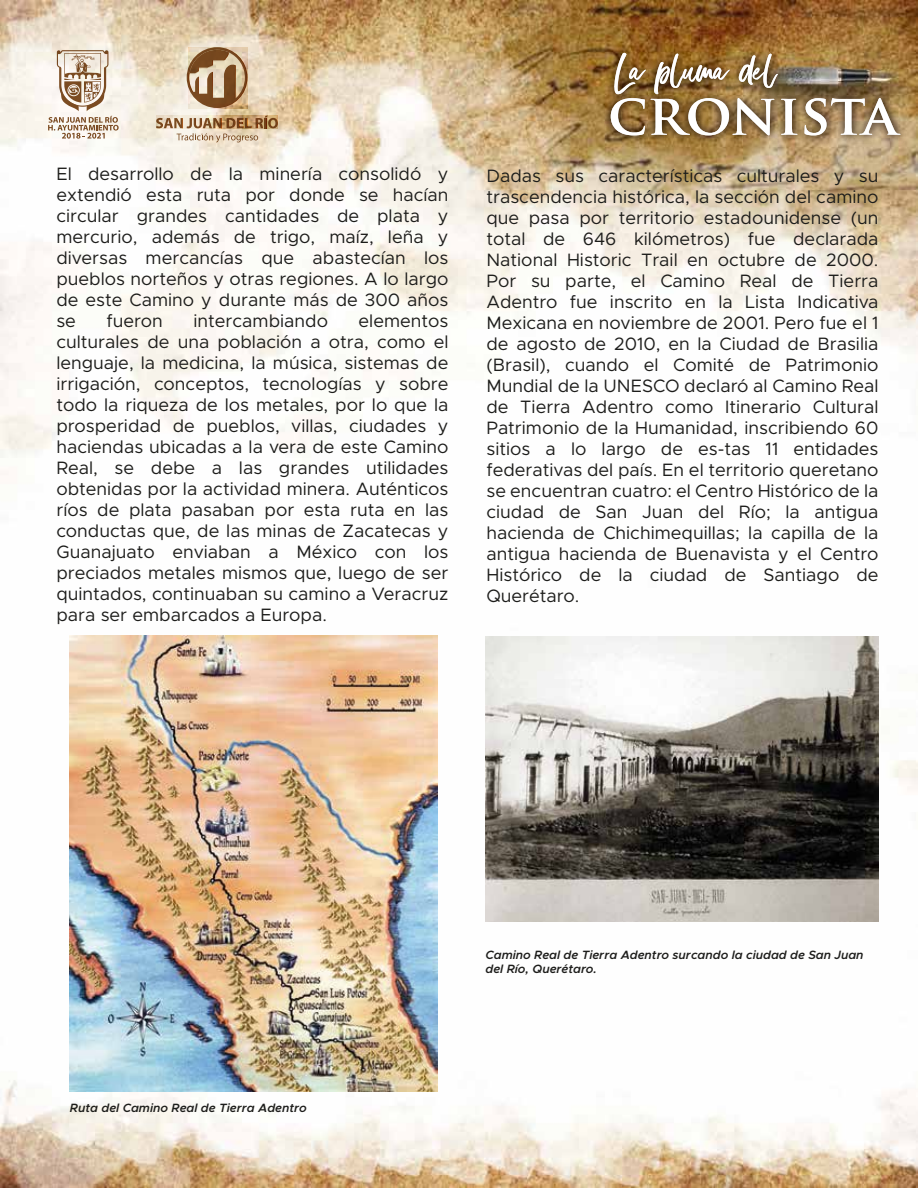
<style>
.page{position:relative;width:918px;height:1188px;background:#fff}
.page>*{position:absolute;margin:0;border:0;box-sizing:border-box;transform-origin:0 0}
.t1{font:78.9px "Display Clean";color:#fff}
.t2{font:700 55.95px "Trajan Pro";color:#fff}
.t3{font:18px/21px "Metropolis";color:#1d1d1b;text-align:justify}
.t4{font:italic 600 12.15px/14.5px "Metropolis";color:#1d1d1b}
</style>
<div class="page">
<img style="left:0;top:0;width:918px;height:1188px">
<img style="left:601px;top:16px;width:190px;height:57px">
<img style="left:595px;top:73px;width:318px;height:91px">
<svg style="left:48px;top:50px;width:71px;height:89px"></svg>
<svg style="left:156px;top:116px;width:122px;height:27px"></svg>
<svg style="left:187px;top:47px;width:60px;height:61px"></svg>
<img style="left:70px;top:636px;width:367px;height:456px">
<img style="left:485px;top:636px;width:394px;height:286px">
<p class="t3" style="left:56px;top:163px;width:394px">El desarrollo de la minería consolidó y extendió esta ruta por donde se hacían circular grandes cantidades de plata y mercurio, además de trigo, maíz, leña y diversas mercancías que abastecían los pueblos norteños y otras regiones. A lo largo de este Camino y durante más de 300 años se</p>
<p class="t3" style="left:107px;top:310px;width:58px">fueron</p>
<p class="t3" style="left:193px;top:310px;width:136px">intercambiando</p>
<p class="t3" style="left:56px;top:310px;width:394px;text-indent:302px">elementos culturales de una población a otra, como el lenguaje, la medicina, la música, sistemas de irrigación, conceptos, tecnologías y sobre todo la riqueza de los metales, por lo que la prosperidad de pueblos, villas, ciudades y haciendas ubicadas a la vera de este Camino Real, se debe a las grandes utilidades obtenidas por la actividad minera. Auténticos ríos de plata pasaban por esta ruta en las conductas que, de las minas de Zacatecas y Guanajuato enviaban a México con los preciados metales mismos que, luego de ser quintados, continuaban su camino a Veracruz para ser embarcados a Europa.</p>
<h1 class="t1" style="left:614px;top:48px;width:165px">La pluma del</h1>
<h2 class="t2" style="left:608px;top:80px;width:291px">CRONISTA</h2>
<p class="t3" style="left:486px;top:165px;width:394px">Dadas sus características culturales y su trascendencia histórica, la sección del camino que pasa por territorio estadounidense (un total de 646 kilómetros) fue declarada National Historic Trail en octubre de 2000.<br>Por su parte, el Camino Real de Tierra Adentro fue inscrito en la Lista Indicativa Mexicana en noviembre de 2001. Pero fue el 1 de agosto de 2010, en la Ciudad de Brasilia (Brasil), cuando el Comité de Patrimonio Mundial de la UNESCO declaró al Camino Real de Tierra Adentro como Itinerario Cultural Patrimonio de la Humanidad, inscribiendo 60 sitios a lo largo de es-tas 11 entidades federativas del país. En el territorio queretano se encuentran cuatro: el Centro Histórico de la ciudad de San Juan del Río; la antigua hacienda de Chichimequillas; la capilla de la antigua hacienda de Buenavista y el Centro Histórico de la ciudad de Santiago de Querétaro.</p>
<p class="t4" style="left:70px;top:1100px;width:238px">Ruta del Camino Real de Tierra Adentro</p>
<p class="t4" style="left:485px;top:947px;width:380px">Camino Real de Tierra Adentro surcando la ciudad de San Juan del Río, Querétaro.</p>
</div>
